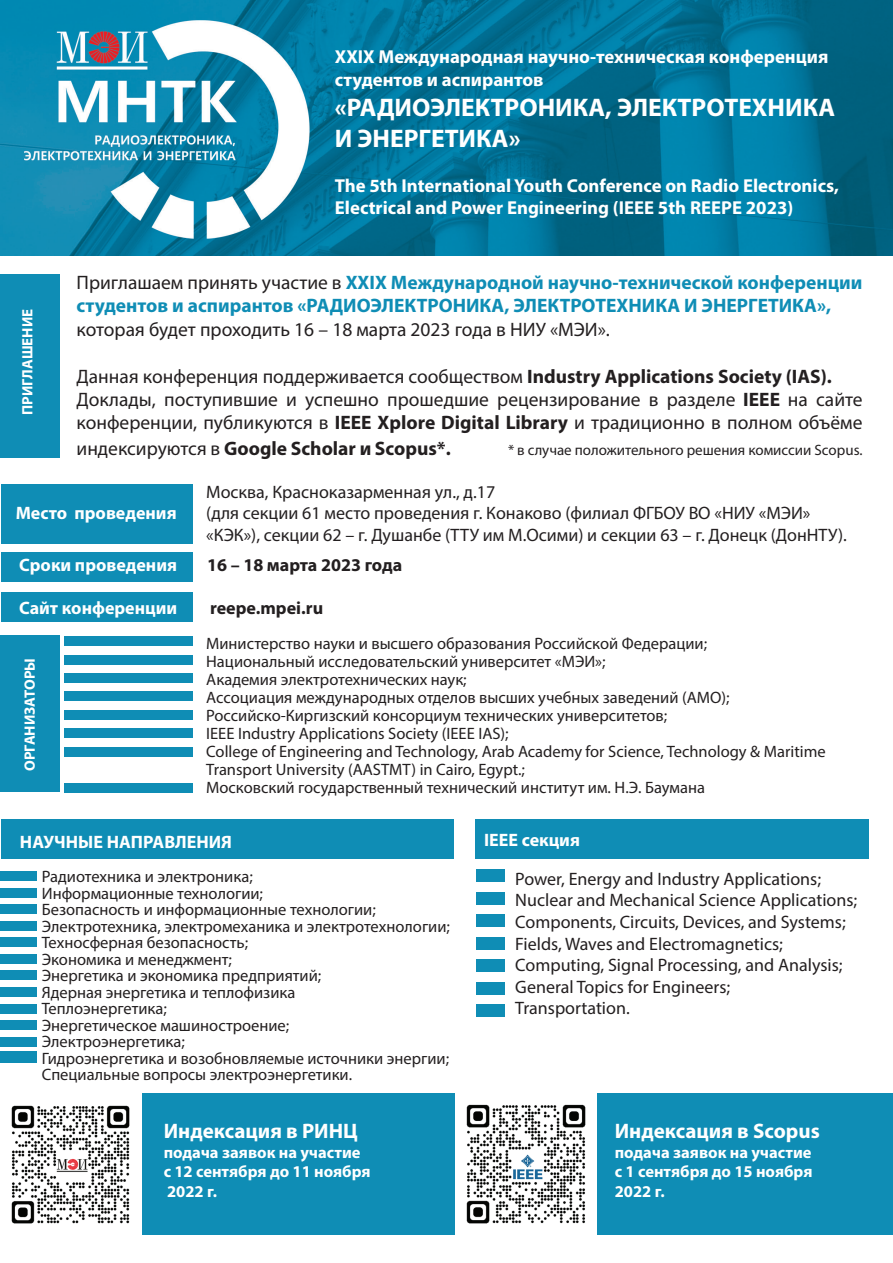
<style>
.page{position:relative;width:893px;height:1263px;background:#fff}
.page>*{position:absolute;margin:0;border:0;box-sizing:border-box;transform-origin:0 0}
.t1{font:700 25.5px/30.6px "Myriad Pro";color:#fff}
.t2{font:700 21px "Myriad Pro";color:#fff}
.t3{font:19.5px/23.4px "Myriad Pro";color:#231f20}
.t4{font:700 19.5px/23.4px "Myriad Pro";color:#0f8db5}
.t5{font:700 19.5px "Myriad Pro";color:#231f20}
.t6{font:700 18.75px/22.5px "Myriad Pro";color:#fff}
.t7{font:18px/21.6px "Myriad Pro";color:#231f20}
.t8{font:700 18px "Myriad Pro";color:#fff}
.t9{font:700 18px "Myriad Pro";color:#231f20}
.t10{font:16.5px/16.5px "Myriad Pro";color:#231f20}
.t11{font:700 16.5px/19.8px "Myriad Pro";color:#fff}
.t12{font:15px "Myriad Pro";color:#231f20}
.t13{font:700 15px "Myriad Pro";color:#fff}
.s1{font-weight:400;color:#231f20}
.s2{font-weight:700}
.s3{font-weight:400}
</style>
<div class="page">
<div style="left:0;top:1093px;width:893px;height:142px;background:#0f8db5"></div>
<img style="left:0;top:0;width:893px;height:255px">
<div style="left:1px;top:274px;width:59px;height:184px;background:#0f8db5"></div>
<div style="left:0;top:635px;width:59px;height:157px;background:#0f8db5"></div>
<div style="left:1px;top:484px;width:192px;height:59px;background:#0f8db5"></div>
<div style="left:1px;top:819px;width:453px;height:40px;background:#0f8db5"></div>
<div style="left:476px;top:819px;width:393px;height:40px;background:#0f8db5"></div>
<div style="left:1px;top:552px;width:192px;height:30px;background:#0f8db5"></div>
<div style="left:1px;top:592px;width:192px;height:30px;background:#0f8db5"></div>
<div style="left:64px;top:636px;width:129px;height:10px;background:#0f8db5"></div>
<div style="left:64px;top:655px;width:129px;height:9px;background:#0f8db5"></div>
<div style="left:0;top:888px;width:36px;height:9px;background:#0f8db5"></div>
<div style="left:0;top:871px;width:36px;height:10px;background:#0f8db5"></div>
<div style="left:476px;top:870px;width:28px;height:12px;background:#0f8db5"></div>
<div style="left:64px;top:673px;width:129px;height:10px;background:#0f8db5"></div>
<div style="left:0;top:904px;width:36px;height:10px;background:#0f8db5"></div>
<div style="left:476px;top:892px;width:28px;height:12px;background:#0f8db5"></div>
<div style="left:64px;top:691px;width:129px;height:10px;background:#0f8db5"></div>
<div style="left:0;top:921px;width:36px;height:9px;background:#0f8db5"></div>
<div style="left:476px;top:915px;width:28px;height:12px;background:#0f8db5"></div>
<div style="left:0;top:1004px;width:36px;height:9px;background:#0f8db5"></div>
<div style="left:64px;top:710px;width:129px;height:10px;background:#0f8db5"></div>
<div style="left:0;top:937px;width:36px;height:10px;background:#0f8db5"></div>
<div style="left:476px;top:937px;width:28px;height:12px;background:#0f8db5"></div>
<div style="left:0;top:1020px;width:36px;height:10px;background:#0f8db5"></div>
<div style="left:64px;top:728px;width:129px;height:10px;background:#0f8db5"></div>
<div style="left:0;top:954px;width:36px;height:10px;background:#0f8db5"></div>
<div style="left:476px;top:960px;width:28px;height:12px;background:#0f8db5"></div>
<div style="left:0;top:1037px;width:36px;height:9px;background:#0f8db5"></div>
<div style="left:64px;top:747px;width:129px;height:9px;background:#0f8db5"></div>
<div style="left:0;top:971px;width:36px;height:9px;background:#0f8db5"></div>
<div style="left:476px;top:982px;width:28px;height:12px;background:#0f8db5"></div>
<div style="left:0;top:1053px;width:36px;height:10px;background:#0f8db5"></div>
<div style="left:0;top:1051px;width:36px;height:9px;background:#0f8db5"></div>
<div style="left:64px;top:783px;width:129px;height:10px;background:#0f8db5"></div>
<div style="left:0;top:987px;width:36px;height:10px;background:#0f8db5"></div>
<div style="left:476px;top:1005px;width:28px;height:12px;background:#0f8db5"></div>
<img style="left:0;top:1093px;width:141px;height:142px">
<img style="left:455px;top:1093px;width:141px;height:142px">
<p class="t13" style="left:18px;top:415px;width:107px;rotate:-90deg">ПРИГЛАШЕНИЕ</p>
<p class="t6" style="left:335px;top:45px;width:495px">XХIX Международная научно-техническая конференция студентов и аспирантов</p>
<h1 class="t1" style="left:335px;top:91px;width:502px">«РАДИОЭЛЕКТРОНИКА, ЭЛЕКТРОТЕХНИКА<br>И ЭНЕРГЕТИКА»</h1>
<p class="t6" style="left:335px;top:174px;width:506px">The 5th International Youth Conference on Radio Electronics,<br>Electrical and Power Engineering (IEEE 5th REEPE 2023)</p>
<p class="t4" style="left:77px;top:270px;width:787px"><span class="s1">Приглашаем принять участие в</span> XХIX Международной научно-технической конференции студентов и аспирантов «РАДИОЭЛЕКТРОНИКА, ЭЛЕКТРОТЕХНИКА И ЭНЕРГЕТИКА»,</p>
<p class="t3" style="left:77px;top:317px;width:535px">которая будет проходить 16 – 18 марта 2023 года в НИУ «МЭИ».</p>
<p class="t3" style="left:77px;top:364px;width:787px">Данная конференция поддерживается сообществом <span class="s2">Industry Applications Society (IAS).<br></span>Доклады, поступившие и успешно прошедшие рецензирование в разделе <span class="s2">IEEE</span> на сайте конференции, публикуются в <span class="s2">IEEE Xplore Digital Library</span> и традиционно в полном объёме</p>
<p class="t5" style="left:77px;top:435px;width:376px"><span class="s3">индексируются в</span> Google Scholar и Scopus*.</p>
<p class="t12" style="left:508px;top:440px;width:356px">* в случае положительного решения комиссии Scopus.</p>
<p class="t8" style="left:16px;top:501px;width:162px">Место проведения</p>
<p class="t7" style="left:206px;top:480px;width:642px">Москва, Красноказарменная ул., д.17<br>(для секции 61 место проведения г. Конаково (филиал ФГБОУ ВО «НИУ «МЭИ» «КЭК»), секции 62 – г. Душанбе (ТТУ им М.Осими) и секции 63 – г. Донецк (ДонНТУ).</p>
<p class="t8" style="left:19px;top:553px;width:159px">Сроки проведения</p>
<p class="t9" style="left:207px;top:553px;width:197px">16 – 18 марта 2023 года</p>
<p class="t8" style="left:19px;top:597px;width:160px">Сайт конференции</p>
<p class="t9" style="left:210px;top:597px;width:115px">reepe.mpei.ru</p>
<p class="t13" style="left:20px;top:771px;width:115px;rotate:-90deg">ОРГАНИЗАТОРЫ</p>
<p class="t10" style="left:206px;top:634px;width:621px;line-height:18px">Министерство науки и высшего образования Российской Федерации;<br>Национальный исследовательский университет «МЭИ»;<br>Академия электротехнических наук;<br>Ассоциация международных отделов высших учебных заведений (АМО); Российско-Киргизский консорциум технических университетов;<br>IEEE Industry Applications Society (IEEE IAS);<br>College of Engineering and Technology, Arab Academy for Science, Technology &amp; Maritime Transport University (AASTMT) in Cairo, Egypt.;<br>Московский государственный технический институт им. Н.Э. Баумана</p>
<p class="t8" style="left:20px;top:830px;width:214px">НАУЧНЫЕ НАПРАВЛЕНИЯ</p>
<p class="t8" style="left:484px;top:828px;width:97px">IEEE секция</p>
<p class="t10" style="left:42px;top:868px;width:410px">Радиотехника и электроника;<br>Информационные технологии;<br>Безопасность и информационные технологии; Электротехника, электромеханика и электротехнологии; Техносферная безопасность;<br>Экономика и менеджмент;<br>Энергетика и экономика предприятий;<br>Ядерная энергетика и теплофизика<br>Теплоэнергетика;<br>Энергетическое машиностроение;<br>Электроэнергетика;<br>Гидроэнергетика и возобновляемые источники энергии; Специальные вопросы электроэнергетики.</p>
<p class="t7" style="left:515px;top:867px;width:343px">Power, Energy and Industry Applications; Nuclear and Mechanical Science Applications; Components, Circuits, Devices, and Systems; Fields, Waves and Electromagnetics; Computing, Signal Processing, and Analysis; General Topics for Engineers;<br>Transportation.</p>
<p class="t2" style="left:164px;top:1117px;width:196px">Индексация в РИНЦ</p>
<p class="t11" style="left:164px;top:1141px;width:208px">подача заявок на участие с 12 сентября до 11 ноября<br>2022 г.</p>
<p class="t2" style="left:615px;top:1117px;width:207px">Индексация в Scopus</p>
<p class="t11" style="left:615px;top:1141px;width:199px;text-align:justify">подача заявок на участие с 1 сентября до 15 ноября 2022 г.</p>
</div>
